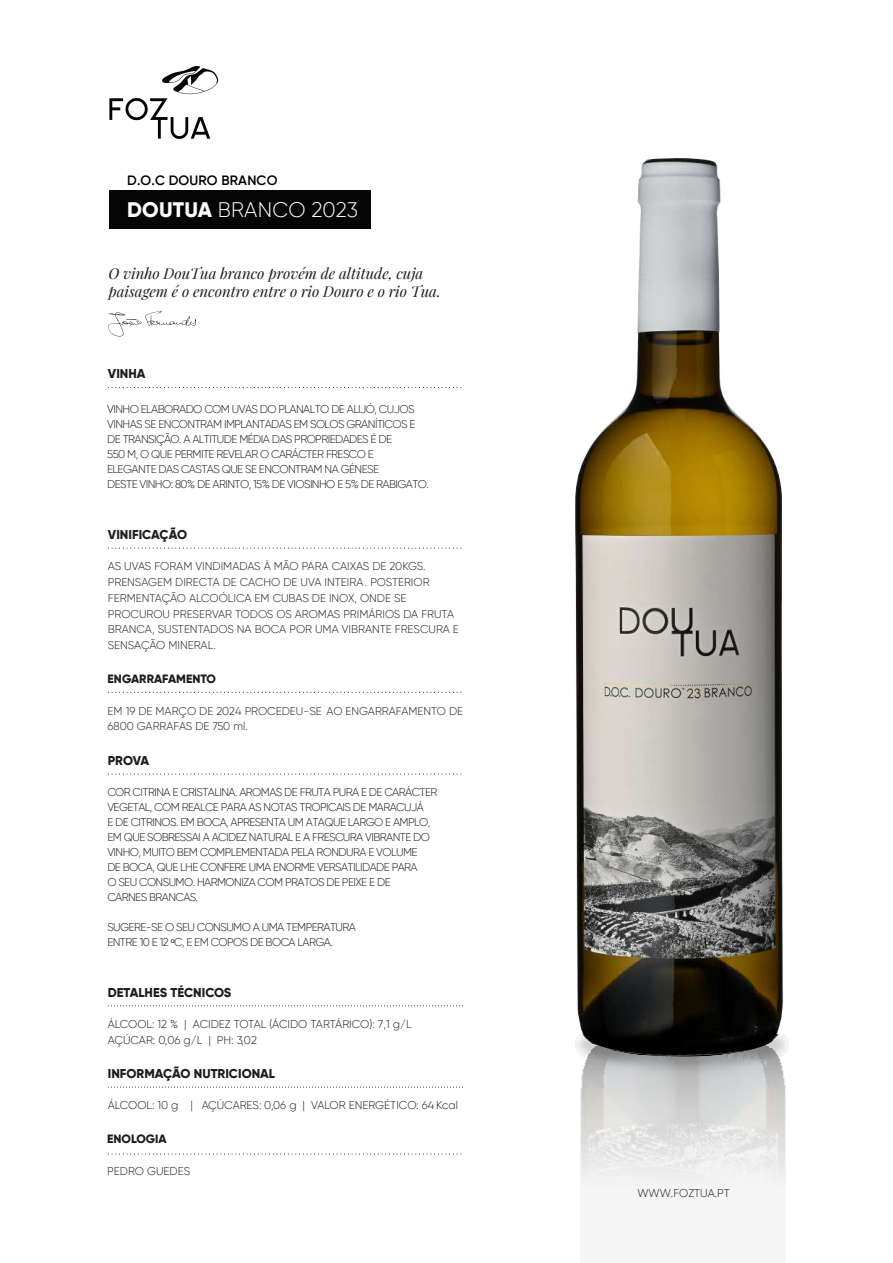
<style>
.page{position:relative;width:893px;height:1263px;background:#fff}
.page>*{position:absolute;margin:0;border:0;box-sizing:border-box;transform-origin:0 0}
.t1{font:300 21px "Gilroy";letter-spacing:.015em;color:#fcfcfc}
.t2{font:italic 15px/18px "Playfair Display";color:#1d1d1b}
.t3{font:600 13.5px "Gilroy";letter-spacing:.015em;color:#000}
.t4{font:800 12.75px "Gilroy";color:#1d1d1b}
.t5{font:800 12px "Gilroy";color:#1d1d1b}
.t6{font:300 11.25px/15px "Gilroy";letter-spacing:-.05em;color:#1d1d1b}
.t7{font:300 11.25px/15.8px "Gilroy";color:#222}
.t8{font:300 11.25px/15.8px "Gilroy";color:#1d1d1b}
.s1{font-weight:800}
.s2{color:#1d1d1b}
.s3{font-family:"Myriad Pro";font-weight:400}
</style>
<div class="page">
<img style="left:580px;top:1078px;width:205px;height:112px">
<img style="left:582px;top:1068px;width:202px;height:10px">
<img style="left:583px;top:1067px;width:199px;height:1px">
<img style="left:651px;top:1071px;width:63px;height:1px">
<img style="left:641px;top:1070px;width:82px;height:1px">
<img style="left:631px;top:1069px;width:102px;height:1px">
<img style="left:623px;top:1068px;width:118px;height:1px">
<img style="left:617px;top:1067px;width:131px;height:1px">
<svg style="left:108px;top:774px;width:354px;height:1px"></svg>
<svg style="left:108px;top:692px;width:354px;height:1px"></svg>
<svg style="left:108px;top:1154px;width:354px;height:1px"></svg>
<svg style="left:108px;top:548px;width:354px;height:1px"></svg>
<svg style="left:108px;top:387px;width:354px;height:1px"></svg>
<svg style="left:108px;top:1087px;width:355px;height:1px"></svg>
<svg style="left:108px;top:1005px;width:355px;height:1px"></svg>
<div style="left:109px;top:190px;width:262px;height:39px;background:#050505"></div>
<svg style="left:109px;top:66px;width:109px;height:73px"></svg>
<svg style="left:108px;top:311px;width:88px;height:25px"></svg>
<img style="left:575px;top:158px;width:213px;height:909px">
<p class="t3" style="left:127px;top:172px;width:152px">D.O.C DOURO BRANCO</p>
<h1 class="t1" style="left:127px;top:197px;width:233px"><span class="s1">DOUTUA</span> BRANCO 2023</h1>
<h2 class="t2" style="left:108px;top:263px;width:334px">O vinho DouTua branco provém de altitude, cuja paisagem é o encontro entre o rio Douro e o rio Tua.</h2>
<p class="t4" style="left:108px;top:366px;width:39px">VINHA</p>
<p class="t6" style="left:107px;top:401px;width:323px">VINHO ELABORADO COM UVAS DO PLANALTO DE ALIJÓ, CUJOS VINHAS SE ENCONTRAM IMPLANTADAS EM SOLOS GRANÍTICOS E DE TRANSIÇÃO. A ALTITUDE MÉDIA DAS PROPRIEDADES É DE<br>550 M, O QUE PERMITE REVELAR O CARÁCTER FRESCO E<br>ELEGANTE DAS CASTAS QUE SE ENCONTRAM NA GÉNESE<br>DESTE VINHO: 80% DE ARINTO, 15% DE VIOSINHO E 5% DE RABIGATO.</p>
<p class="t4" style="left:108px;top:526px;width:81px">VINIFICAÇÃO</p>
<p class="t7" style="left:108px;top:558px;width:352px"><span class="s2">AS UVAS</span> FORAM VINDIMADAS À MÃO PARA CAIXAS DE 20KGS.<br>PRENSAGEM DIRECTA DE CACHO DE UVA INTEIRA. POSTERIOR FERMENTAÇÃO ALCOÓLICA EM CUBAS DE INOX, ONDE SE PROCUROU PRESERVAR TODOS OS AROMAS PRIMÁRIOS DA FRUTA BRANCA, SUSTENTADOS NA BOCA POR UMA VIBRANTE FRESCURA E SENSAÇÃO MINERAL.</p>
<p class="t5" style="left:108px;top:671px;width:110px">ENGARRAFAMENTO</p>
<p class="t7" style="left:108px;top:703px;width:357px">EM 19 DE MARÇO DE 2024 PROCEDEU-SE AO ENGARRAFAMENTO DE<br>6800 GARRAFAS DE 750 ml.</p>
<p class="t4" style="left:108px;top:752px;width:43px">PROVA</p>
<p class="t6" style="left:107px;top:784px;width:331px">COR CITRINA E CRISTALINA. AROMAS DE FRUTA PURA E DE CARÁCTER VEGETAL, COM REALCE PARA AS NOTAS TROPICAIS DE MARACUJÁ<br>E DE CITRINOS. EM BOCA, APRESENTA UM ATAQUE LARGO E AMPLO, EM QUE SOBRESSAI A ACIDEZ NATURAL E A FRESCURA VIBRANTE DO VINHO, MUITO BEM COMPLEMENTADA PELA RONDURA E VOLUME<br>DE BOCA, QUE LHE CONFERE UMA ENORME VERSATILIDADE PARA<br>O SEU CONSUMO. HARMONIZA COM PRATOS DE PEIXE E DE<br>CARNES BRANCAS.</p>
<p class="t6" style="left:107px;top:919px;width:250px">SUGERE-SE O SEU CONSUMO A UMA TEMPERATURA<br>ENTRE 10 E 12 <span class="s3">º</span>C, E EM COPOS DE BOCA LARGA.</p>
<p class="t4" style="left:108px;top:984px;width:125px">DETALHES TÉCNICOS</p>
<p class="t8" style="left:108px;top:1016px;width:305px">ÁLCOOL: 12 % | ACIDEZ TOTAL (ÁCIDO TARTÁRICO): 7,1 g/L<br>AÇÚCAR: 0,06 g/L | PH: 3,02</p>
<p class="t4" style="left:108px;top:1065px;width:169px">INFORMAÇÃO NUTRICIONAL</p>
<p class="t8" style="left:108px;top:1097px;width:352px">ÁLCOOL: 10 g | AÇÚCARES: 0,06 g | VALOR ENERGÉTICO: 64 Kcal</p>
<p class="t5" style="left:107px;top:1131px;width:61px">ENOLOGIA</p>
<p class="t8" style="left:107px;top:1163px;width:84px">PEDRO GUEDES</p>
<p class="t8" style="left:637px;top:1185px;width:94px">WWW.FOZTUA.PT</p>
</div>
